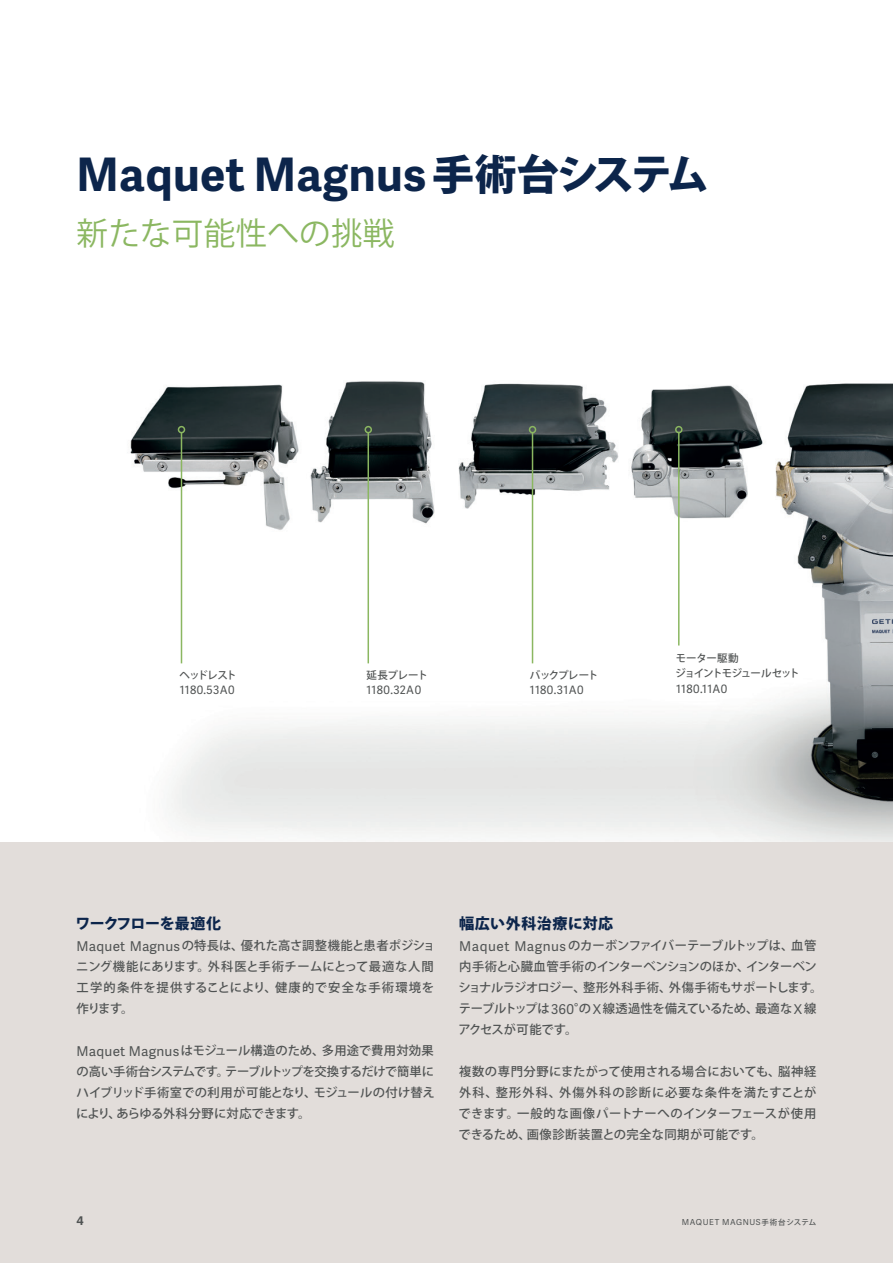
<style>
.page{position:relative;width:893px;height:1263px;background:#fff}
.page>*{position:absolute;margin:0;border:0;box-sizing:border-box;transform-origin:0 0}
.大見出し{font:700 46.2px "Adelle Sans";letter-spacing:.01em;color:#0c254b}
.中見出し{font:31.5px "Koz Go Pr 6 N";letter-spacing:.01em;color:#8bb761}
.本文_見出し{font:800 15px "Koz Go Pr 6 N";letter-spacing:-.02em;color:#0c254b}
.本文_見出し-2{font:800 15px "Koz Go Pr 6 N";letter-spacing:.04em;color:#0c254b}
.本文{font:500 12.3px/21px "Koz Go Pr 6 N";color:#505353;text-align:justify}
.本文-2{font:500 12.3px/21px "Koz Go Pr 6 N";letter-spacing:-.02em;color:#505353}
.t1{font:700 12px "Adelle Sans";color:#505353}
.キャプション{font:11.55px "Adelle Sans";letter-spacing:.035em;color:#505353}
.キャプション-2{font:500 10.5px "Koz Go Pr 6 N";letter-spacing:-.095em;color:#505353}
.キャプション-3{font:500 10.5px "Koz Go Pr 6 N";letter-spacing:-.07em;color:#505353}
.t2{font:8.25px "Adelle Sans";letter-spacing:.065em;color:#505353}
.s1{font-family:"Koz Go Pr 6 N";font-weight:800;font-size:42px}
.s2{font-family:"Adelle Sans";font-weight:400;font-size:13.5px}
.s3{font-family:"Koz Go Pr 6 N";font-weight:500;font-size:7.5px}
</style>
<div class="page">
<img style="left:130px;top:381px;width:763px;height:461px">
<div style="left:0;top:842px;width:893px;height:421px;background:#e2ddda"></div>
<hr style="left:678px;top:433px;width:2px;height:212px;background:#8bb761">
<div style="left:675px;top:426px;width:7px;height:7px;border:2px solid #8bb761;border-radius:50%"></div>
<hr style="left:532px;top:433px;width:1px;height:230px;background:#8bb761">
<div style="left:529px;top:426px;width:7px;height:7px;border:2px solid #8bb761;border-radius:50%"></div>
<hr style="left:368px;top:433px;width:1px;height:230px;background:#8bb761">
<div style="left:364px;top:426px;width:8px;height:7px;border:2px solid #8bb761;border-radius:50%"></div>
<hr style="left:181px;top:433px;width:1px;height:230px;background:#8bb761">
<div style="left:178px;top:426px;width:7px;height:7px;border:2px solid #8bb761;border-radius:50%"></div>
<p class="大見出し" style="left:77px;top:141px;width:634px">Maquet Magnus<span class="s1">手術台システム</span></p>
<p class="中見出し" style="left:77px;top:216px;width:319px">新たな可能性への挑戦</p>
<p class="キャプション-3" style="left:180px;top:669px;width:59px">ヘッドレスト</p>
<p class="キャプション" style="left:180px;top:682px;width:57px">1180.53A0</p>
<p class="キャプション-3" style="left:366px;top:669px;width:63px">延長プレート</p>
<p class="キャプション" style="left:366px;top:682px;width:56px">1180.32A0</p>
<p class="キャプション-2" style="left:530px;top:669px;width:70px">バックプレート</p>
<p class="キャプション" style="left:530px;top:682px;width:55px">1180.31A0</p>
<p class="キャプション-3" style="left:676px;top:653px;width:64px">モーター駆動</p>
<p class="キャプション-2" style="left:676px;top:668px;width:126px">ジョイントモジュールセット</p>
<p class="キャプション" style="left:676px;top:680px;width:53px">1180.11A0</p>
<p class="本文_見出し" style="left:75px;top:915px;width:147px">ワークフローを最適化</p>
<p class="本文" style="left:76px;top:936px;width:360px"><span class="s2">Maquet Magnus</span>の特長は、優れた高さ調整機能と患者ポジショニング機能にあります。外科医と手術チームにとって最適な人間工学的条件を提供することにより、健康的で安全な手術環境を作ります。</p>
<p class="本文" style="left:76px;top:1041px;width:360px"><span class="s2">Maquet Magnus</span>はモジュール構造のため、多用途で費用対効果の高い手術台システムです。テーブルトップを交換するだけで簡単にハイブリッド手術室での利用が可能となり、モジュールの付け替えにより、あらゆる外科分野に対応できます。</p>
<p class="本文_見出し-2" style="left:459px;top:915px;width:156px">幅広い外科治療に対応</p>
<p class="本文-2" style="left:458px;top:936px;width:365px"><span class="s2">Maquet Magnus</span>のカーボンファイバーテーブルトップは、血管内手術と心臓血管手術のインターベンションのほか、インターベンショナルラジオロジー、整形外科手術、外傷手術もサポートします。テーブルトップは<span class="s2">360</span>°の <span class="s2">X</span> 線透過性を備えているため、最適な<span class="s2">X</span> 線アクセスが可能です。</p>
<p class="本文" style="left:459px;top:1062px;width:359px">複数の専門分野にまたがって使用される場合においても、脳神経外科、整形外科、外傷外科の診断に必要な条件を満たすことができます。一般的な画像パートナーへのインターフェースが使用できるため、画像診断装置との完全な同期が可能です。</p>
<p class="t1" style="left:77px;top:1211px;width:9px">4</p>
<p class="t2" style="left:682px;top:1216px;width:136px">MAQUET MAGNUS<span class="s3">手術台システム</span></p>
</div>
